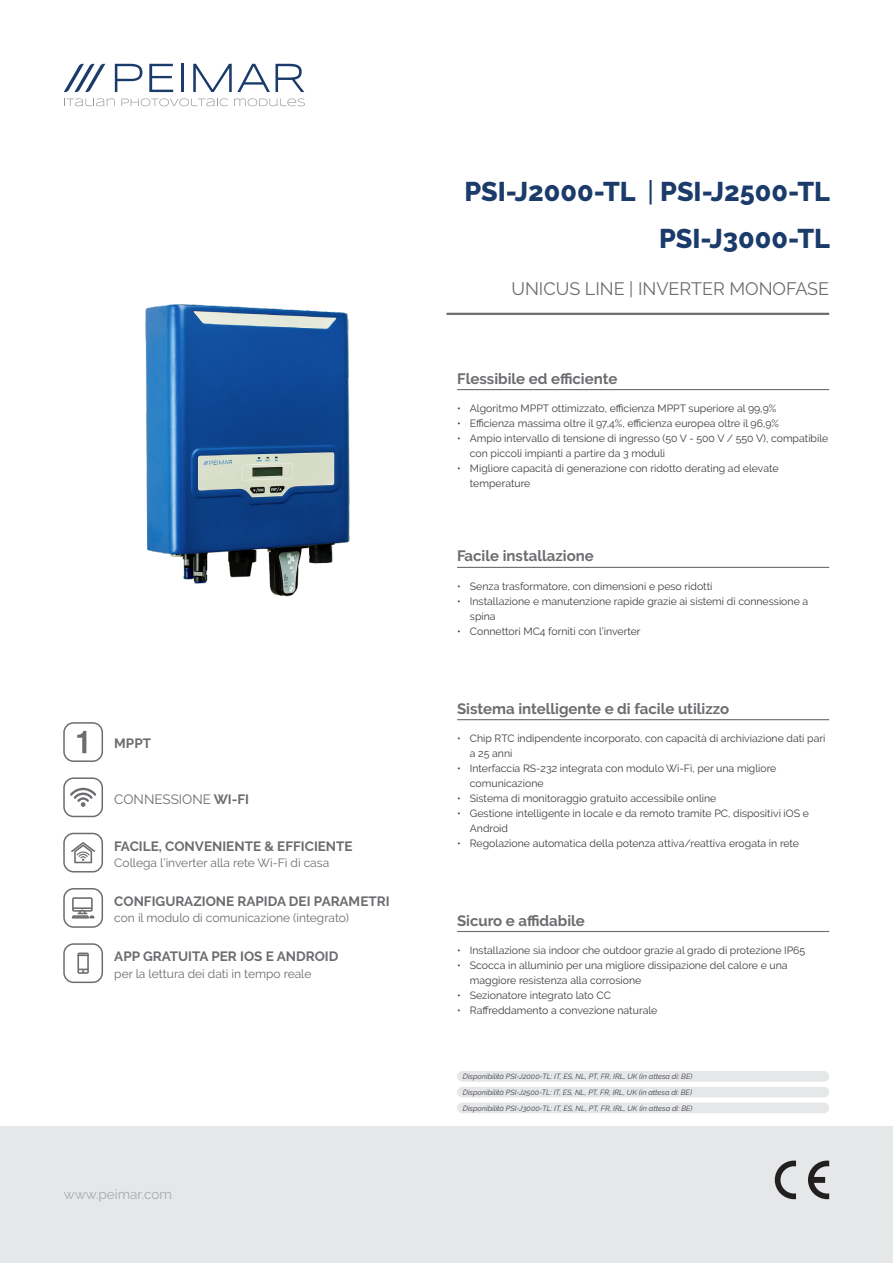
<style>
.page{position:relative;width:893px;height:1263px;background:#fff}
.page>*{position:absolute;margin:0;border:0;box-sizing:border-box;transform-origin:0 0}
.t1{font:800 27px "Raleway";color:#1b3b6b}
.t2{font:18px "Raleway";color:#6c6d70}
.t3{font:700 15px "Raleway";color:#6c6d70}
.t4{font:700 13.5px "Raleway";color:#6c6d70}
.t5{font:13.5px "Raleway";color:#6c6d70}
.t6{font:13.5px "Raleway";color:#a8a9ad}
.t7{font:12px "Raleway";color:#6c6d70}
.t8{font:10.5px/15px "Raleway";color:#3e3e3f}
.Elenco_puntato{font:italic 7.5px "Raleway";color:#3e3e3f}
.s1{font-weight:700}
.s2{font-weight:500}
</style>
<div class="page">
<div style="left:0;top:1126px;width:893px;height:137px;background:#e6e7e9"></div>
<svg style="left:775px;top:1160px;width:21px;height:39px"></svg>
<svg style="left:808px;top:1160px;width:21px;height:39px"></svg>
<svg style="left:115px;top:64px;width:27px;height:28px"></svg>
<svg style="left:149px;top:64px;width:24px;height:28px"></svg>
<hr style="left:181px;top:64px;width:3px;height:28px;background:#1b3b6b">
<svg style="left:193px;top:64px;width:111px;height:28px"></svg>
<svg style="left:64px;top:64px;width:41px;height:28px"></svg>
<svg style="left:64px;top:98px;width:51px;height:8px"></svg>
<svg style="left:121px;top:98px;width:107px;height:8px"></svg>
<svg style="left:234px;top:98px;width:71px;height:8px"></svg>
<img style="left:145px;top:304px;width:205px;height:293px">
<hr style="left:457px;top:389px;width:372px;height:1px;background:#6c6d70">
<hr style="left:457px;top:567px;width:372px;height:1px;background:#6c6d70">
<hr style="left:457px;top:719px;width:372px;height:1px;background:#6c6d70">
<hr style="left:457px;top:931px;width:372px;height:1px;background:#6c6d70">
<hr style="left:446px;top:313px;width:383px;height:2px;background:#6c6d70">
<div style="left:63px;top:722px;width:40px;height:40px;border:2px solid #6c6d70;border-radius:10px"></div>
<svg style="left:77px;top:731px;width:9px;height:22px"></svg>
<div style="left:63px;top:777px;width:40px;height:40px;border:2px solid #6c6d70;border-radius:10px"></div>
<svg style="left:70px;top:788px;width:26px;height:19px"></svg>
<div style="left:63px;top:833px;width:40px;height:39px;border:2px solid #6c6d70;border-radius:10px"></div>
<svg style="left:71px;top:842px;width:24px;height:21px"></svg>
<div style="left:63px;top:888px;width:40px;height:40px;border:2px solid #6c6d70;border-radius:10px"></div>
<svg style="left:72px;top:897px;width:23px;height:21px"></svg>
<div style="left:63px;top:943px;width:40px;height:40px;border:2px solid #6c6d70;border-radius:10px"></div>
<svg style="left:77px;top:952px;width:12px;height:22px"></svg>
<div style="left:457px;top:1071px;width:372px;height:11px;background:#e6e7e9;border-radius:5px"></div>
<div style="left:457px;top:1087px;width:372px;height:10px;background:#e6e7e9;border-radius:5px"></div>
<div style="left:457px;top:1103px;width:372px;height:10px;background:#e6e7e9;border-radius:5px"></div>
<p class="t4" style="left:114px;top:736px;width:38px">MPPT</p>
<p class="t5" style="left:114px;top:791px;width:136px">CONNESSIONE <span class="s1">WI-FI</span></p>
<p class="t4" style="left:114px;top:838px;width:240px">FACILE, CONVENIENTE &amp; EFFICIENTE</p>
<p class="t7" style="left:114px;top:856px;width:216px">Collega l’inverter alla rete Wi-Fi di casa</p>
<p class="t4" style="left:114px;top:894px;width:277px">CONFIGURAZIONE RAPIDA DEI PARAMETRI</p>
<p class="t7" style="left:114px;top:911px;width:236px">con il modulo di comunicazione (integrato)</p>
<p class="t4" style="left:114px;top:949px;width:226px">APP GRATUITA PER IOS E ANDROID</p>
<p class="t7" style="left:114px;top:966px;width:199px">per la lettura dei dati in tempo reale</p>
<p class="t6" style="left:64px;top:1186px;width:110px">www.peimar.com</p>
<p class="t1" style="left:464px;top:176px;width:367px">PSI-J2000-TL <span class="s2">|</span> PSI-J2500-TL</p>
<p class="t1" style="left:659px;top:223px;width:172px">PSI-J3000-TL</p>
<p class="t2" style="left:511px;top:278px;width:319px">UNICUS LINE | INVERTER MONOFASE</p>
<p class="t3" style="left:457px;top:370px;width:162px">Flessibile ed efficiente</p>
<p class="t8" style="left:457px;top:401px;width:321px">• Algoritmo MPPT ottimizzato, efficienza MPPT superiore al 99,9%</p>
<p class="t8" style="left:457px;top:416px;width:323px">• Efficienza massima oltre il 97,4%, efficienza europea oltre il 96,9%</p>
<p class="t8" style="left:470px;top:431px;width:360px;text-indent:-13px">• Ampio intervallo di tensione di ingresso (50 V - 500 V / 550 V), compatibile con piccoli impianti a partire da 3 moduli</p>
<p class="t8" style="left:470px;top:461px;width:310px;text-indent:-13px">• Migliore capacità di generazione con ridotto derating ad elevate temperature</p>
<p class="t3" style="left:457px;top:547px;width:138px">Facile installazione</p>
<p class="t8" style="left:457px;top:579px;width:257px">• Senza trasformatore, con dimensioni e peso ridotti</p>
<p class="t8" style="left:470px;top:594px;width:340px;text-indent:-13px">• Installazione e manutenzione rapide grazie ai sistemi di connessione a spina</p>
<p class="t8" style="left:457px;top:624px;width:185px">• Connettori MC4 forniti con l’inverter</p>
<p class="t3" style="left:457px;top:700px;width:273px">Sistema intelligente e di facile utilizzo</p>
<p class="t8" style="left:470px;top:731px;width:357px;text-indent:-13px">• Chip RTC indipendente incorporato, con capacità di archiviazione dati pari a 25 anni</p>
<p class="t8" style="left:470px;top:761px;width:308px;text-indent:-13px">• Interfaccia RS-232 integrata con modulo Wi-Fi, per una migliore comunicazione</p>
<p class="t8" style="left:457px;top:791px;width:261px">• Sistema di monitoraggio gratuito accessibile online</p>
<p class="t8" style="left:470px;top:806px;width:341px;text-indent:-13px">• Gestione intelligente in locale e da remoto tramite PC, dispositivi iOS e<br>Android</p>
<p class="t8" style="left:457px;top:836px;width:343px">• Regolazione automatica della potenza attiva/reattiva erogata in rete</p>
<p class="t3" style="left:457px;top:912px;width:129px">Sicuro e affidabile</p>
<p class="t8" style="left:457px;top:943px;width:350px">• Installazione sia indoor che outdoor grazie al grado di protezione IP65</p>
<p class="t8" style="left:470px;top:958px;width:319px;text-indent:-13px">• Scocca in alluminio per una migliore dissipazione del calore e una maggiore resistenza alla corrosione</p>
<p class="t8" style="left:457px;top:988px;width:155px">• Sezionatore integrato lato CC</p>
<p class="t8" style="left:457px;top:1003px;width:202px">• Raffreddamento a convezione naturale</p>
<p class="Elenco_puntato" style="left:463px;top:1072px;width:231px">Disponibilità PSI-J2000-TL: IT, ES, NL, PT, FR, IRL, UK (in attesa di: BE)</p>
<p class="Elenco_puntato" style="left:463px;top:1088px;width:231px">Disponibilità PSI-J2500-TL: IT, ES, NL, PT, FR, IRL, UK (in attesa di: BE)</p>
<p class="Elenco_puntato" style="left:463px;top:1104px;width:231px">Disponibilità PSI-J3000-TL: IT, ES, NL, PT, FR, IRL, UK (in attesa di: BE)</p>
</div>
